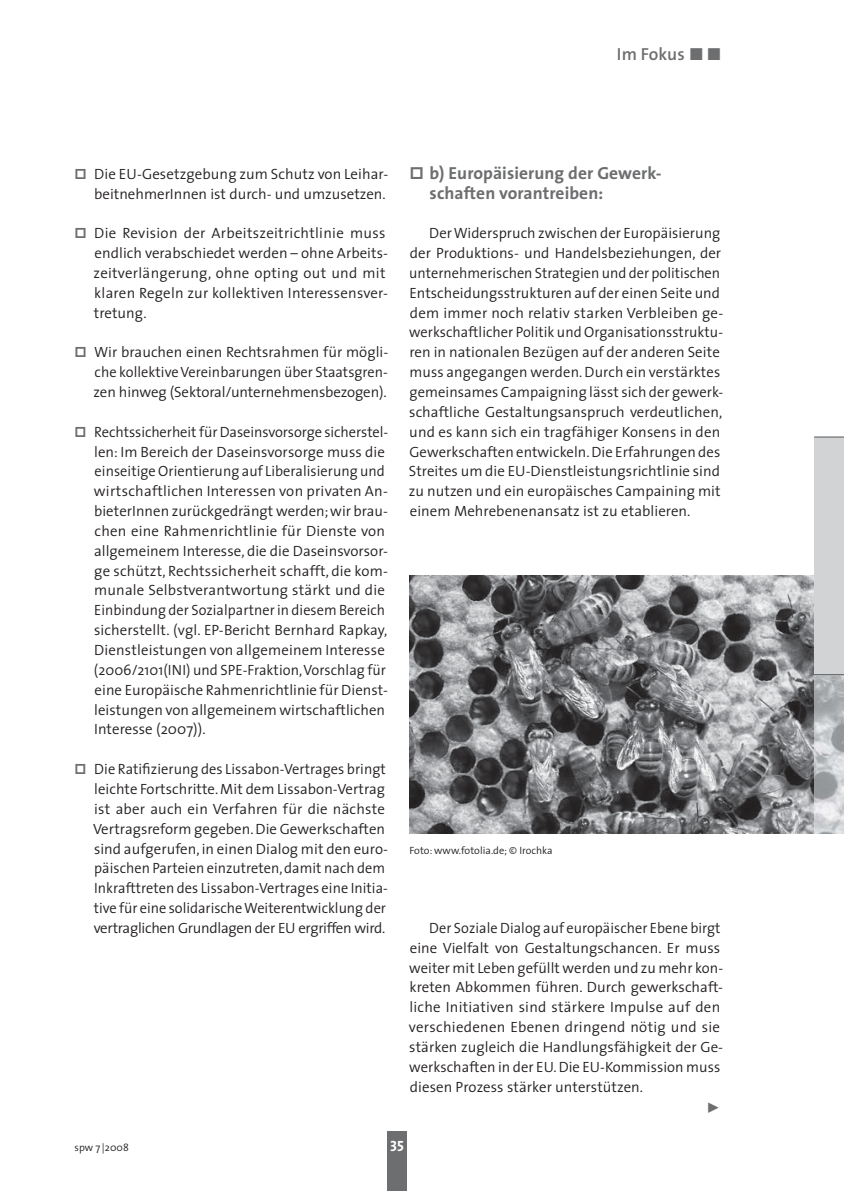
<style>
.page{position:relative;width:844px;height:1191px;background:#fff}
.page>*{position:absolute;margin:0;border:0;box-sizing:border-box;transform-origin:0 0}
.t1{font:700 17.5px/19.8px "The Sans";letter-spacing:.005em;color:#6d6e70}
.t2{font:600 17.5px "The Sans";letter-spacing:.005em;color:#6d6e70}
.t3{font:300 14.88px/19.8px "The Sans";letter-spacing:.005em;color:#231f20}
.t4{font:300 14.88px/19.8px "The Sans";letter-spacing:.005em;color:#231f20;scale:.96 1}
.t5{font:14.88px "The Sans Bold Caps";color:#fff}
.t6{font:14.88px "The Sans Bold Expert";color:#6d6e70}
.t7{font:300 10.5px "The Sans";letter-spacing:.005em;color:#231f20}
.s1{font-family:"The Sans Bold Expert";font-weight:400}
.s2{font-family:"The Sans Bold Expert";font-weight:400;color:#6d6e70}
</style>
<div class="page">
<img style="left:409px;top:575px;width:405px;height:258px">
<div style="left:387px;top:1131px;width:20px;height:60px;background:#6d6e70"></div>
<div style="left:814px;top:437px;width:29px;height:238px;background:#d1d3d4"></div>
<svg style="left:814px;top:437px;width:29px;height:1px"></svg>
<svg style="left:814px;top:674px;width:29px;height:159px;background:#bcbfc2"></svg>
<p class="t2" style="left:616px;top:47px;width:106px">Im Fokus <span class="s1">óó</span></p>
<p class="t3" style="left:74px;top:165px;width:315px;text-align:right"><span class="s2">ò</span> Die EU-Gesetzgebung zum Schutz von Leih ar&shy;beit nehmerInnen ist durch- und um zu setzen.</p>
<p class="t3" style="left:94px;top:225px;width:296px;text-indent:-19px"><span class="s2">ò</span> Die Revision der Arbeitszeitrichtlinie muss endlich verabschiedet werden – ohne Arbeits&shy;zeitverlängerung, ohne opting out und mit klaren Regeln zur kollektiven Interessensver&shy;tretung.</p>
<p class="t3" style="left:94px;top:344px;width:296px;text-align:justify;text-indent:-19px"><span class="s2">ò</span> Wir brauchen einen Rechtsrahmen für mögli&shy;che kollektive Vereinbarungen über Staatsgren&shy;zen hinweg (Sektoral/unternehmensbezogen).</p>
<p class="t3" style="left:94px;top:423px;width:296px;text-indent:-20px"><span class="s2">ò</span> Rechtssicherheit für Daseinsvorsorge sicherstel&shy;len: Im Bereich der Daseinsvorsorge muss die einseitige Orientierung auf Liberalisierung und wirtschaftlichen Interessen von privaten An&shy;bieterInnen zurückgedrängt werden; wir brau&shy;chen eine Rahmenrichtlinie für Dienste von allgemeinem Interesse, die die Daseinsvorsor&shy;ge schützt, Rechtssicherheit schafft, die kom&shy;munale Selbstverantwortung stärkt und die Einbindung der Sozialpartner in diesem Bereich sicherstellt. (vgl. EP-Bericht Bernhard Rapkay, Dienstleistungen von allgemeinem Interesse (2006/2101(INI) und SPE-Fraktion, Vorschlag für eine Europäische Rahmenrichtlinie für Dienst&shy;leistungen von allgemeinem wirtschaftlichen Interesse (2007)).</p>
<p class="t3" style="left:93px;top:760px;width:296px;text-indent:-19px"><span class="s2">ò</span> Die Ratifizierung des Lissabon-Vertrages bringt leichte Fortschritte. Mit dem Lissabon-Vertrag ist aber auch ein Verfahren für die nächste Vertragsreform gegeben. Die Gewerkschaften sind aufgerufen, in einen Dialog mit den euro&shy;päischen Parteien einzutreten, damit nach dem Inkrafttreten des Lissabon-Vertrages eine Initia&shy;tive für eine solidarische Weiterentwicklung der vertraglichen Grundlagen der EU ergriffen wird.</p>
<p class="t1" style="left:429px;top:164px;width:233px;text-indent:-20px"><span class="s1">ò</span> b) Europäisierung der Gewerk&shy;schaften vorantreiben:</p>
<p class="t3" style="left:408px;top:225px;width:316px;text-indent:21px">Der Widerspruch zwischen der Europäisierung der Produktions- und Handelsbeziehungen, der unternehmerischen Strategien und der politischen Entscheidungsstrukturen auf der einen Seite und dem immer noch relativ starken Verbleiben ge&shy;werkschaftlicher Politik und Organisationsstruktu&shy;ren in nationalen Bezügen auf der anderen Seite muss angegangen werden. Durch ein verstärktes gemeinsames Campaigning lässt sich der gewerk&shy;schaftliche Gestaltungsanspruch verdeutlichen, und es kann sich ein tragfähiger Konsens in den Gewerkschaften entwickeln. Die Erfahrungen des Streites um die EU-Dienstleistungsrichtlinie sind zu nutzen und ein europäisches Campaining mit einem Mehrebenenansatz ist zu etablieren.</p>
<p class="t7" style="left:409px;top:846px;width:144px">Foto: www.fotolia.de; © Irochka</p>
<p class="t4" style="left:409px;top:919px;width:329px;text-indent:20px">Der Soziale Dialog auf europäischer Ebene birgt eine Vielfalt von Gestaltungschancen. Er muss weiter mit Leben gefüllt werden und zu mehr kon&shy;kreten Abkommen führen. Durch gewerkschaft&shy;liche Initiativen sind stärkere Impulse auf den verschiedenen Ebenen dringend nötig und sie stärken zugleich die Handlungsfähigkeit der Ge&shy;werkschaften in der EU. Die EU-Kommission muss diesen Prozess stärker unterstützen.</p>
<p class="t6" style="left:705px;top:1097px;width:16px">˘</p>
<p class="t7" style="left:74px;top:1144px;width:56px">spw 7 |2008</p>
<p class="t5" style="left:390px;top:1137px;width:15px">35</p>
</div>
